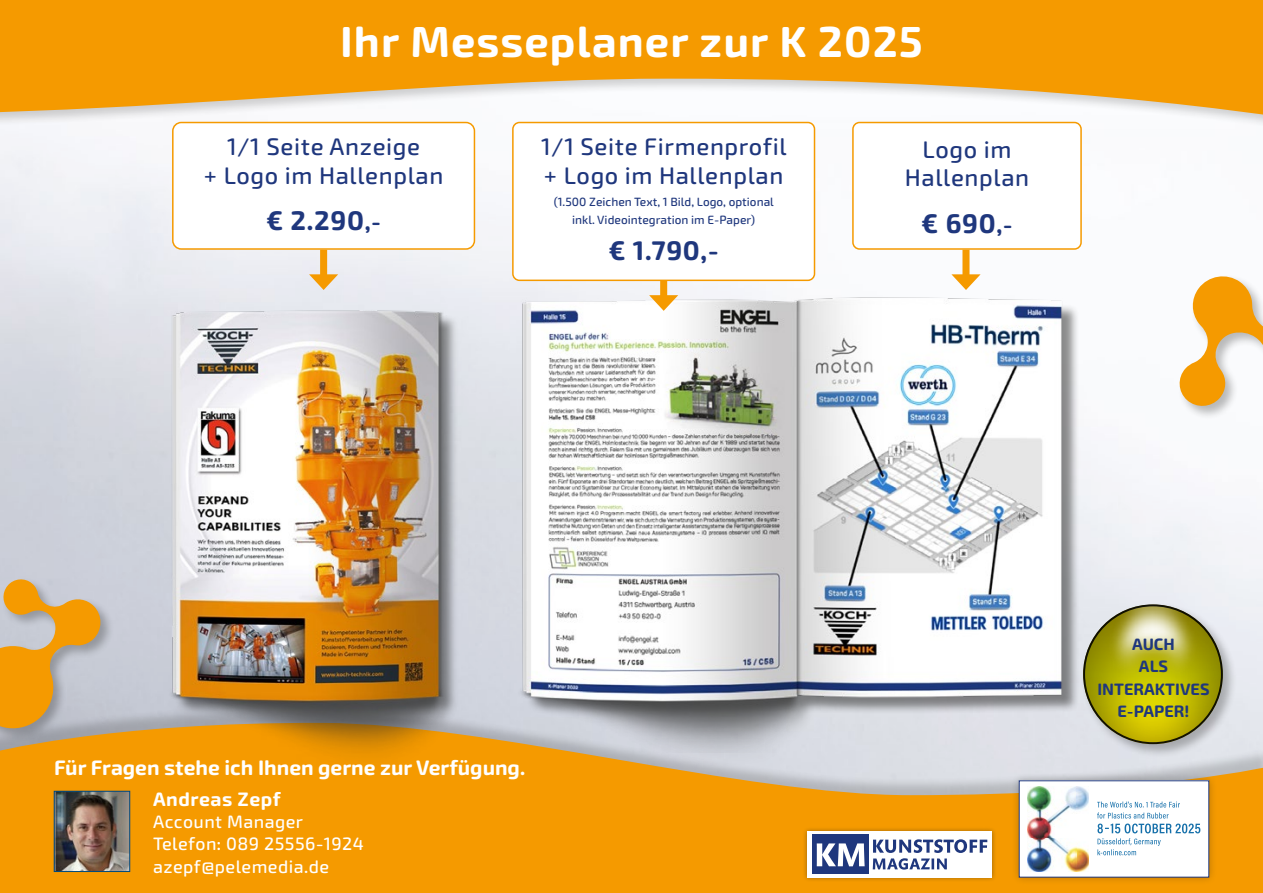
<style>
.page{position:relative;width:1263px;height:893px;background:#fff}
.page>*{position:absolute;margin:0;border:0;box-sizing:border-box;transform-origin:0 0}
.t1{font:700 43.5px "Exo Soft";letter-spacing:.025em;color:#fff}
.t2{font:700 27px "Exo Soft";letter-spacing:.025em;color:#1f377d}
.t3{font:500 24px/28.8px "Exo Soft";letter-spacing:.025em;color:#1f377d;text-align:center}
.t4{font:700 21px "Exo Soft";color:#fff}
.t5{font:700 19.5px "Exo Soft";letter-spacing:.025em;color:#fff}
.t6{font:500 18px/22px "Exo Soft";letter-spacing:.025em;color:#fff}
.t7{font:700 16.5px/22.5px "Exo Soft";color:#1f377d;text-align:center}
.t8{font:500 12px/18px "Exo Soft";color:#1f377d;text-align:center}
.s1{font-size:24px}
</style>
<div class="page">
<svg style="left:0;top:0;width:1263px;height:139px;fill:#f59a00"></svg>
<svg style="left:0;top:722px;width:1263px;height:171px;background:#f19e12"></svg>
<div style="left:0;top:577px;width:115px;height:165px;background:#1d1d1b;opacity:.3"></div>
<svg style="left:0;top:577px;width:103px;height:155px;background:#d4af71"></svg>
<div style="left:1178px;top:275px;width:85px;height:165px;background:#f9fafc"></div>
<svg style="left:1177px;top:272px;width:86px;height:162px"></svg>
<div style="left:802px;top:826px;width:194px;height:56px;background:#1d1d1b;opacity:.4"></div>
<div style="left:807px;top:831px;width:184px;height:46px;background:#fff"></div>
<svg style="left:873px;top:839px;width:114px;height:31px"></svg>
<div style="left:812px;top:835px;width:57px;height:39px;background:#1f377d"></div>
<svg style="left:817px;top:843px;width:48px;height:23px"></svg>
<div style="left:174px;top:313px;width:287px;height:468px;background:#f59a00"></div>
<img style="left:159px;top:299px;width:306px;height:472px">
<div style="left:525px;top:301px;width:554px;height:467px;background:#1d1d1b;opacity:.5"></div>
<img style="left:487px;top:272px;width:640px;height:481px">
<div style="left:660px;top:281px;width:7px;height:20px;background:#f59a00"></div>
<svg style="left:649px;top:295px;width:29px;height:16px"></svg>
<div style="left:320px;top:250px;width:7px;height:30px;background:#f59a00"></div>
<svg style="left:309px;top:274px;width:29px;height:16px"></svg>
<div style="left:513px;top:123px;width:301px;height:157px;background:#fff;border-radius:7px"></div>
<div style="left:512px;top:122px;width:303px;height:159px;border:2px solid #f59a00;border-radius:7px"></div>
<div style="left:962px;top:250px;width:7px;height:30px;background:#f59a00"></div>
<svg style="left:951px;top:274px;width:29px;height:16px"></svg>
<div style="left:853px;top:123px;width:228px;height:126px;background:#fff;border-radius:7px"></div>
<div style="left:852px;top:122px;width:230px;height:128px;border:2px solid #f59a00;border-radius:7px"></div>
<div style="left:173px;top:123px;width:301px;height:126px;background:#fff;border-radius:9px"></div>
<div style="left:172px;top:122px;width:303px;height:128px;border:2px solid #f59a00;border-radius:9px"></div>
<img style="left:56px;top:793px;width:72px;height:77px">
<div style="left:54px;top:791px;width:76px;height:81px;border:1px solid #003761"></div>
<div style="left:1081px;top:602px;width:156px;height:156px;background:#1d1d1b;opacity:.3"></div>
<div style="left:1034px;top:527px;width:229px;height:219px;background:#757474;opacity:.66"></div>
<svg style="left:1037px;top:551px;width:226px;height:127px;fill:#e9ebf2"></svg>
<div style="left:1011px;top:773px;width:206px;height:113px;background:#1d1d1b;opacity:.29"></div>
<div style="left:1019px;top:781px;width:190px;height:96px;background:#fff"></div>
<svg style="left:1097px;top:801px;width:103px;height:54px"></svg>
<img style="left:1028px;top:786px;width:61px;height:85px">
<h1 class="t1" style="left:340px;top:16px;width:584px">Ihr Messeplaner zur K 2025</h1>
<p class="t3" style="left:204px;top:132px;width:241px">1/1 Seite Anzeige<br>+ Logo im Hallenplan</p>
<p class="t2" style="left:266px;top:204px;width:116px">€ 2.290<span class="s1">,-</span></p>
<p class="t3" style="left:541px;top:132px;width:247px;text-align:left">1/1 Seite Firmenprofil + Logo im Hallenplan</p>
<p class="t8" style="left:554px;top:193px;width:222px">(1.500 Zeichen Text, 1 Bild, Logo, optional inkl. Videointegration im E-Paper)</p>
<p class="t2" style="left:608px;top:235px;width:112px">€ 1.790,-</p>
<p class="t3" style="left:905px;top:135px;width:126px">Logo im<br>Hallenplan</p>
<p class="t2" style="left:921px;top:207px;width:93px">€ 690<span class="s1">,-</span></p>
<p class="t4" style="left:54px;top:755px;width:473px">Für Fragen stehe ich Ihnen gerne zur Verfügung.</p>
<p class="t5" style="left:153px;top:788px;width:129px">Andreas Zepf</p>
<p class="t6" style="left:153px;top:811px;width:212px">Account Manager<br>Telefon: 089 25556-1924 azepf@pelemedia.de</p>
<p class="t7" style="left:1097px;top:633px;width:114px">AUCH<br>ALS<br>INTERAKTIVES<br>E-PAPER!</p>
</div>
